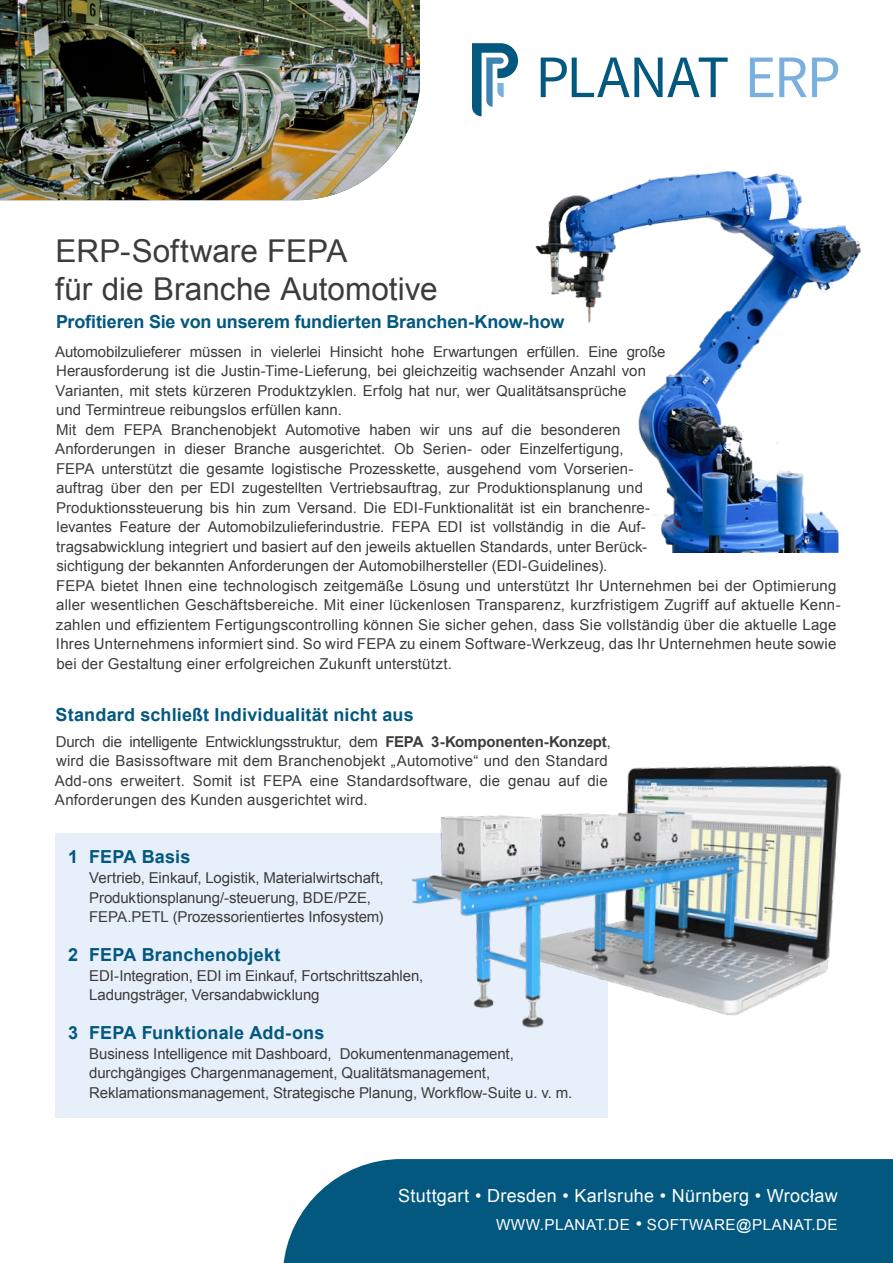
<style>
.page{position:relative;width:893px;height:1263px;background:#fff}
.page>*{position:absolute;margin:0;border:0;box-sizing:border-box;transform-origin:0 0}
.t1{font:31.5px/37.8px "Arial";color:#3c3c3b}
.t2{font:700 18px "Arial";letter-spacing:.005em;color:#03587f}
.t3{font:18px "Arial";letter-spacing:.015em;color:#fff}
.t4{font:15.3px "Arial";letter-spacing:.03em;color:#fff}
.t5{font:15px/19.5px "Arial";letter-spacing:.005em;color:#3c3c3b}
.s1{font-weight:700}
.s2{font-size:18px}
</style>
<div class="page">
<div style="left:55px;top:833px;width:553px;height:284px;background:#e7effa"></div>
<img style="left:535px;top:171px;width:326px;height:381px">
<img style="left:411px;top:765px;width:431px;height:263px">
<div style="left:283px;top:1159px;width:610px;height:104px;background:#03587f"></div>
<svg style="left:472px;top:43px;width:46px;height:73px"></svg>
<svg style="left:541px;top:58px;width:187px;height:39px"></svg>
<svg style="left:750px;top:58px;width:23px;height:39px"></svg>
<svg style="left:779px;top:58px;width:59px;height:39px"></svg>
<img style="left:0;top:0;width:420px;height:200px">
<h1 class="t1" style="left:55px;top:232px;width:384px">ERP-Software FEPA<br>für die Branche Automotive</h1>
<p class="t2" style="left:56px;top:310px;width:510px">Profitieren Sie von unserem fundierten Branchen-Know-how</p>
<p class="t5" style="left:55px;top:342px;width:787px">Automobilzulieferer müssen in vielerlei Hinsicht hohe Erwartungen erfüllen. Eine große<br>Herausforderung ist die Justin-Time-Lieferung, bei gleichzeitig wachsender Anzahl von<br>Varianten, mit stets kürzeren Produktzyklen. Erfolg hat nur, wer Qualitätsansprüche<br>und Termintreue reibungslos erfüllen kann.<br>Mit dem FEPA Branchenobjekt Automotive haben wir uns auf die besonderen<br>Anforderungen in dieser Branche ausgerichtet. Ob Serien- oder Einzelfertigung,<br>FEPA unterstützt die gesamte logistische Prozesskette, ausgehend vom Vorserien-<br>auftrag über den per EDI zugestellten Vertriebsauftrag, zur Produktionsplanung und<br>Produktionssteuerung bis hin zum Versand. Die EDI-Funktionalität ist ein branchenre-<br>levantes Feature der Automobilzulieferindustrie. FEPA EDI ist vollständig in die Auf-<br>tragsabwicklung integriert und basiert auf den jeweils aktuellen Standards, unter Berück-<br>sichtigung der bekannten Anforderungen der Automobilhersteller (EDI-Guidelines).<br>FEPA bietet Ihnen eine technologisch zeitgemäße Lösung und unterstützt Ihr Unternehmen bei der Optimierung aller wesentlichen Geschäftsbereiche. Mit einer lückenlosen Transparenz, kurzfristigem Zugriff auf aktuelle Kenn&shy;zahlen und effizientem Fertigungscontrolling können Sie sicher gehen, dass Sie vollständig über die aktuelle Lage Ihres Unternehmens informiert sind. So wird FEPA zu einem Software-Werkzeug, das Ihr Unternehmen heute sowie bei der Gestaltung einer erfolgreichen Zukunft unterstützt.</p>
<p class="t2" style="left:56px;top:702px;width:360px">Standard schließt Individualität nicht aus</p>
<p class="t5" style="left:55px;top:732px;width:558px">Durch die intelligente Entwicklungsstruktur, dem <span class="s1">FEPA 3-Komponenten-Konzept</span>, wird die Basissoftware mit dem Branchenobjekt „Automotive“ und den Standard Add-ons erweitert. Somit ist FEPA eine Standardsoftware, die genau auf die Anforderungen des Kunden ausgerichtet wird.</p>
<p class="t2" style="left:68px;top:845px;width:124px">1 FEPA Basis</p>
<p class="t5" style="left:89px;top:868px;width:296px">Vertrieb, Einkauf, Logistik, Materialwirtschaft,<br>Produktionsplanung/-steuerung, BDE/PZE,<br>FEPA.PETL (Prozessorientiertes Infosystem)</p>
<p class="t2" style="left:68px;top:943px;width:214px">2 FEPA Branchenobjekt</p>
<p class="t5" style="left:89px;top:966px;width:336px">EDI-Integration, EDI im Einkauf, Fortschrittszahlen,<br>Ladungsträger, Versandabwicklung</p>
<p class="t2" style="left:68px;top:1021px;width:258px">3 FEPA Funktionale Add-ons</p>
<p class="t5" style="left:89px;top:1044px;width:485px">Business Intelligence mit Dashboard, Dokumentenmanagement, durchgängiges Chargenmanagement, Qualitätsmanagement,<br>Reklamationsmanagement, Strategische Planung, Workflow-Suite u. v. m.</p>
<p class="t3" style="left:398px;top:1183px;width:441px">Stuttgart • Dresden • Karlsruhe • Nürnberg • Wrocław</p>
<p class="t4" style="left:496px;top:1214px;width:343px">WWW.PLANAT.DE <span class="s2">•</span> SOFTWARE@PLANAT.DE</p>
</div>
